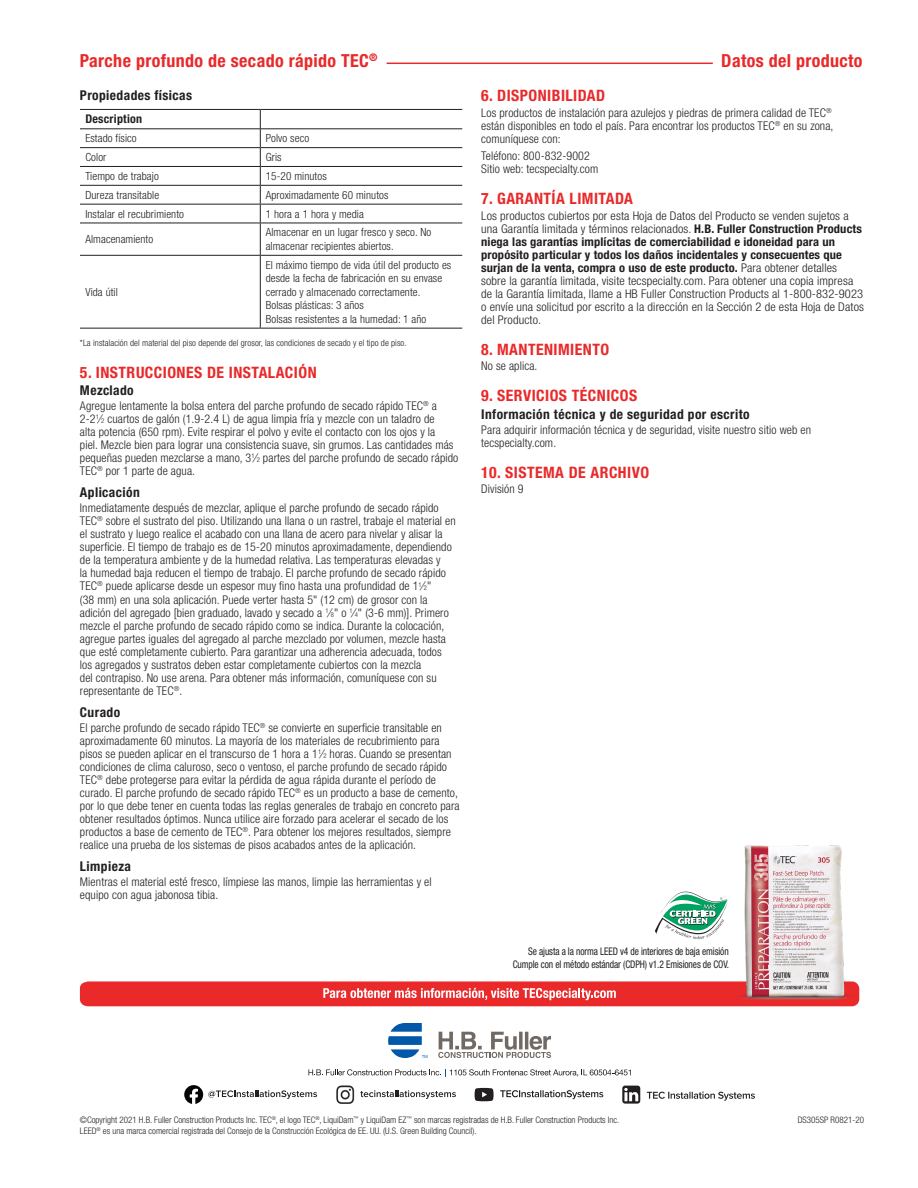
<style>
.page{position:relative;width:918px;height:1188px;background:#fff}
.page>*{position:absolute;margin:0;border:0;box-sizing:border-box;transform-origin:0 0}
.t1{font:700 condensed 18px "Helvetica Neue LT Std";letter-spacing:.02em;color:#e9292a}
.Subhead{font:700 condensed 15.75px "Helvetica Neue LT Std";letter-spacing:.03em;color:#e9292a}
.Subhead_Black{font:700 condensed 13.5px "Helvetica Neue LT Std";letter-spacing:.03em;color:#231f20}
.Body{font:700 condensed 13.5px "Helvetica Neue LT Std";letter-spacing:.03em;color:#231f20}
.Body-2{font:300 condensed 12px/13px "Helvetica Neue LT Std";letter-spacing:.01em;color:#231f20}
.Body-3{font:300 condensed 12px/13px "Helvetica Neue LT Std";letter-spacing:.01em;color:#231f20;scale:1.04 1}
.t2{font:700 condensed 12px "Helvetica Neue LT Std";letter-spacing:.02em;color:#231f20}
.t3{font:300 condensed 11.25px/13.5px "Helvetica Neue LT Std";letter-spacing:.01em;color:#231f20}
.t4{font:condensed 10.5px "Helvetica Neue LT Std";letter-spacing:-.01em;color:#231f20;scale:.9 1}
.Subhead-2{font:300 condensed 9px "Helvetica Neue LT Std";color:#231f20}
.s1{font-size:6.6px}
.s2{font-weight:700}
</style>
<div class="page">
<svg style="left:308px;top:1069px;width:323px;height:8px"></svg>
<svg style="left:622px;top:1086px;width:18px;height:17px"></svg>
<svg style="left:647px;top:1092px;width:108px;height:9px"></svg>
<svg style="left:184px;top:1085px;width:133px;height:18px"></svg>
<svg style="left:500px;top:1090px;width:103px;height:9px"></svg>
<svg style="left:475px;top:1088px;width:19px;height:13px"></svg>
<svg style="left:360px;top:1090px;width:96px;height:9px"></svg>
<img style="left:336px;top:1085px;width:19px;height:18px">
<svg style="left:438px;top:1032px;width:113px;height:26px"></svg>
<svg style="left:388px;top:1023px;width:39px;height:35px"></svg>
<svg style="left:80px;top:981px;width:649px;height:25px;background:#eb3d3e"></svg>
<hr style="left:80px;top:109px;width:180px;height:1px;background:#231f20">
<hr style="left:260px;top:109px;width:202px;height:1px;background:#231f20">
<hr style="left:80px;top:128px;width:180px;height:1px;background:#231f20">
<hr style="left:261px;top:128px;width:201px;height:1px;background:#231f20">
<svg style="left:260px;top:110px;width:1px;height:113px"></svg>
<hr style="left:260px;top:223px;width:1px;height:32px;background:#231f20">
<hr style="left:260px;top:256px;width:1px;height:72px;background:#231f20">
<hr style="left:80px;top:147px;width:180px;height:1px;background:#231f20">
<hr style="left:260px;top:147px;width:202px;height:1px;background:#231f20">
<hr style="left:80px;top:166px;width:180px;height:1px;background:#231f20">
<hr style="left:260px;top:166px;width:202px;height:1px;background:#231f20">
<hr style="left:80px;top:185px;width:180px;height:1px;background:#231f20">
<hr style="left:260px;top:185px;width:202px;height:1px;background:#231f20">
<hr style="left:80px;top:204px;width:180px;height:1px;background:#231f20">
<hr style="left:260px;top:204px;width:202px;height:1px;background:#231f20">
<hr style="left:80px;top:223px;width:180px;height:1px;background:#231f20">
<hr style="left:260px;top:223px;width:202px;height:1px;background:#231f20">
<hr style="left:80px;top:255px;width:180px;height:1px;background:#231f20">
<hr style="left:260px;top:255px;width:202px;height:1px;background:#231f20">
<hr style="left:80px;top:328px;width:180px;height:1px;background:#231f20">
<hr style="left:260px;top:328px;width:202px;height:1px;background:#231f20">
<img style="left:729px;top:845px;width:130px;height:162px">
<svg style="left:655px;top:892px;width:73px;height:47px"></svg>
<hr style="left:387px;top:63px;width:326px;height:1px;background:#e9292a">
<p class="t1" style="left:80px;top:50px;width:299px">Parche profundo de secado rápido TEC<sup>®</sup></p>
<p class="t1" style="left:721px;top:50px;width:143px">Datos del producto</p>
<p class="Body" style="left:80px;top:87px;width:114px">Propiedades físicas</p>
<p class="t2" style="left:85px;top:112px;width:58px">Description</p>
<p class="t3" style="left:85px;top:131px;width:53px">Estado físico</p>
<p class="t3" style="left:266px;top:131px;width:45px">Polvo seco</p>
<p class="t3" style="left:85px;top:150px;width:23px">Color</p>
<p class="t3" style="left:266px;top:150px;width:17px">Gris</p>
<p class="t3" style="left:85px;top:169px;width:75px">Tiempo de trabajo</p>
<p class="t3" style="left:266px;top:169px;width:63px">15-20 minutos</p>
<p class="t3" style="left:85px;top:188px;width:75px">Dureza transitable</p>
<p class="t3" style="left:266px;top:188px;width:124px">Aproximadamente 60 minutos</p>
<p class="t3" style="left:85px;top:207px;width:100px">Instalar el recubrimiento</p>
<p class="t3" style="left:266px;top:207px;width:100px">1 hora a 1 hora y media</p>
<p class="t3" style="left:85px;top:232px;width:69px">Almacenamiento</p>
<p class="t3" style="left:266px;top:226px;width:167px">Almacenar en un lugar fresco y seco. No almacenar recipientes abiertos.</p>
<p class="t3" style="left:85px;top:285px;width:34px">Vida útil</p>
<p class="t3" style="left:266px;top:258px;width:187px">El máximo tiempo de vida útil del producto es desde la fecha de fabricación en su envase cerrado y almacenado correctamente.<br>Bolsas plásticas: 3 años<br>Bolsas resistentes a la humedad: 1 año</p>
<p class="Subhead-2" style="left:80px;top:338px;width:328px">*La instalación del material del piso depende del grosor, las condiciones de secado y el tipo de piso.</p>
<p class="Subhead" style="left:80px;top:362px;width:238px">5. INSTRUCCIONES DE INSTALACIÓN</p>
<p class="Subhead_Black" style="left:80px;top:382px;width:55px">Mezclado</p>
<p class="Body-2" style="left:80px;top:399px;width:380px">Agregue lentamente la bolsa entera del parche profundo de secado rápido TEC<sup>®</sup> a 2-2<sup>1</sup>⁄<span class="s1">2</span> cuartos de galón (1.9-2.4 L) de agua limpia fría y mezcle con un taladro de<br>alta potencia (650 rpm). Evite respirar el polvo y evite el contacto con los ojos y la<br>piel. Mezcle bien para lograr una consistencia suave, sin grumos. Las cantidades más pequeñas pueden mezclarse a mano, 3<sup>1</sup>⁄<span class="s1">2</span> partes del parche profundo de secado rápido TEC<sup>®</sup> por 1 parte de agua.</p>
<p class="Subhead_Black" style="left:80px;top:484px;width:61px">Aplicación</p>
<p class="Body-2" style="left:80px;top:501px;width:377px">Inmediatamente después de mezclar, aplique el parche profundo de secado rápido TEC<sup>®</sup> sobre el sustrato del piso. Utilizando una llana o un rastrel, trabaje el material en el sustrato y luego realice el acabado con una llana de acero para nivelar y alisar la superficie. El tiempo de trabajo es de 15-20 minutos aproximadamente, dependiendo de la temperatura ambiente y de la humedad relativa. Las temperaturas elevadas y<br>la humedad baja reducen el tiempo de trabajo. El parche profundo de secado rápido TEC<sup>®</sup> puede aplicarse desde un espesor muy fino hasta una profundidad de 1<sup>1</sup>⁄<span class="s1">2</span>"<br>(38 mm) en una sola aplicación. Puede verter hasta 5" (12 cm) de grosor con la adición del agregado [bien graduado, lavado y secado a <sup>1</sup>⁄<span class="s1">8</span>" o <sup>1</sup>⁄<span class="s1">4</span>" (3-6 mm)]. Primero mezcle el parche profundo de secado rápido como se indica. Durante la colocación, agregue partes iguales del agregado al parche mezclado por volumen, mezcle hasta que esté completamente cubierto. Para garantizar una adherencia adecuada, todos los agregados y sustratos deben estar completamente cubiertos con la mezcla<br>del contrapiso. No use arena. Para obtener más información, comuníquese con su representante de TEC<sup>®</sup>.</p>
<p class="Subhead_Black" style="left:80px;top:704px;width:42px">Curado</p>
<p class="Body-2" style="left:80px;top:721px;width:381px">El parche profundo de secado rápido TEC<sup>®</sup> se convierte en superficie transitable en aproximadamente 60 minutos. La mayoría de los materiales de recubrimiento para pisos se pueden aplicar en el transcurso de 1 hora a 1<sup>1</sup>⁄<span class="s1">2</span> horas. Cuando se presentan condiciones de clima caluroso, seco o ventoso, el parche profundo de secado rápido TEC<sup>®</sup> debe protegerse para evitar la pérdida de agua rápida durante el período de curado. El parche profundo de secado rápido TEC<sup>®</sup> es un producto a base de cemento, por lo que debe tener en cuenta todas las reglas generales de trabajo en concreto para obtener resultados óptimos. Nunca utilice aire forzado para acelerar el secado de los productos a base de cemento de TEC<sup>®</sup>. Para obtener los mejores resultados, siempre realice una prueba de los sistemas de pisos acabados antes de la aplicación.</p>
<p class="Subhead_Black" style="left:80px;top:858px;width:53px">Limpieza</p>
<p class="Body-2" style="left:80px;top:875px;width:353px">Mientras el material esté fresco, límpiese las manos, limpie las herramientas y el equipo con agua jabonosa tibia.</p>
<p class="Subhead" style="left:481px;top:86px;width:125px">6. DISPONIBILIDAD</p>
<p class="Body-2" style="left:481px;top:106px;width:354px">Los productos de instalación para azulejos y piedras de primera calidad de TEC<sup>® </sup>están disponibles en todo el país. Para encontrar los productos TEC<sup>®</sup> en su zona, comuníquese con:</p>
<p class="Body-2" style="left:481px;top:149px;width:119px">Teléfono: 800-832-9002<br>Sitio web: tecspecialty.com</p>
<p class="Subhead" style="left:481px;top:189px;width:153px">7. GARANTÍA LIMITADA</p>
<p class="Body-3" style="left:481px;top:209px;width:370px">Los productos cubiertos por esta Hoja de Datos del Producto se venden sujetos a una Garantía limitada y términos relacionados. <span class="s2">H.B. Fuller Construction Products niega las garantías implícitas de comerciabilidad e idoneidad para un propósito particular y todos los daños incidentales y consecuentes que surjan de la venta, compra o uso de este producto.</span> Para obtener detalles sobre la garantía limitada, visite tecspecialty.com. Para obtener una copia impresa de la Garantía limitada, llame a HB Fuller Construction Products al 1-800-832-9023 o envíe una solicitud por escrito a la dirección en la Sección 2 de esta Hoja de Datos del Producto.</p>
<p class="Subhead" style="left:481px;top:340px;width:129px">8. MANTENIMIENTO</p>
<p class="Body-2" style="left:481px;top:359px;width:58px">No se aplica.</p>
<p class="Subhead" style="left:481px;top:386px;width:158px">9. SERVICIOS TÉCNICOS</p>
<p class="Subhead_Black" style="left:481px;top:406px;width:270px">Información técnica y de seguridad por escrito</p>
<p class="Body-2" style="left:481px;top:423px;width:331px">Para adquirir información técnica y de seguridad, visite nuestro sitio web en tecspecialty.com.</p>
<p class="Subhead" style="left:481px;top:463px;width:169px">10. SISTEMA DE ARCHIVO</p>
<p class="Body-2" style="left:481px;top:482px;width:44px">División 9</p>
<p class="t4" style="left:528px;top:945px;width:224px">Se ajusta a la norma LEED v4 de interiores de baja emisión</p>
<p class="t4" style="left:513px;top:958px;width:242px">Cumple con el método estándar (CDPH) v1.2 Emisiones de COV.</p>
<p class="Subhead-2" style="left:80px;top:1115px;width:541px">©Copyright 2021 H.B. Fuller Construction Products Inc. TEC<sup>®</sup>, el logo TEC<sup>®</sup>, LiquiDam<sup>™</sup> y LiquiDam EZ<sup>™</sup> son marcas registradas de H.B. Fuller Construction Products Inc.</p>
<p class="Subhead-2" style="left:80px;top:1126px;width:398px">LEED<sup>®</sup> es una marca comercial registrada del Consejo de la Construcción Ecológica de EE. UU. (U.S. Green Building Council).</p>
<p class="Subhead-2" style="left:798px;top:1115px;width:68px">DS305SP R0821-20</p>
</div>
